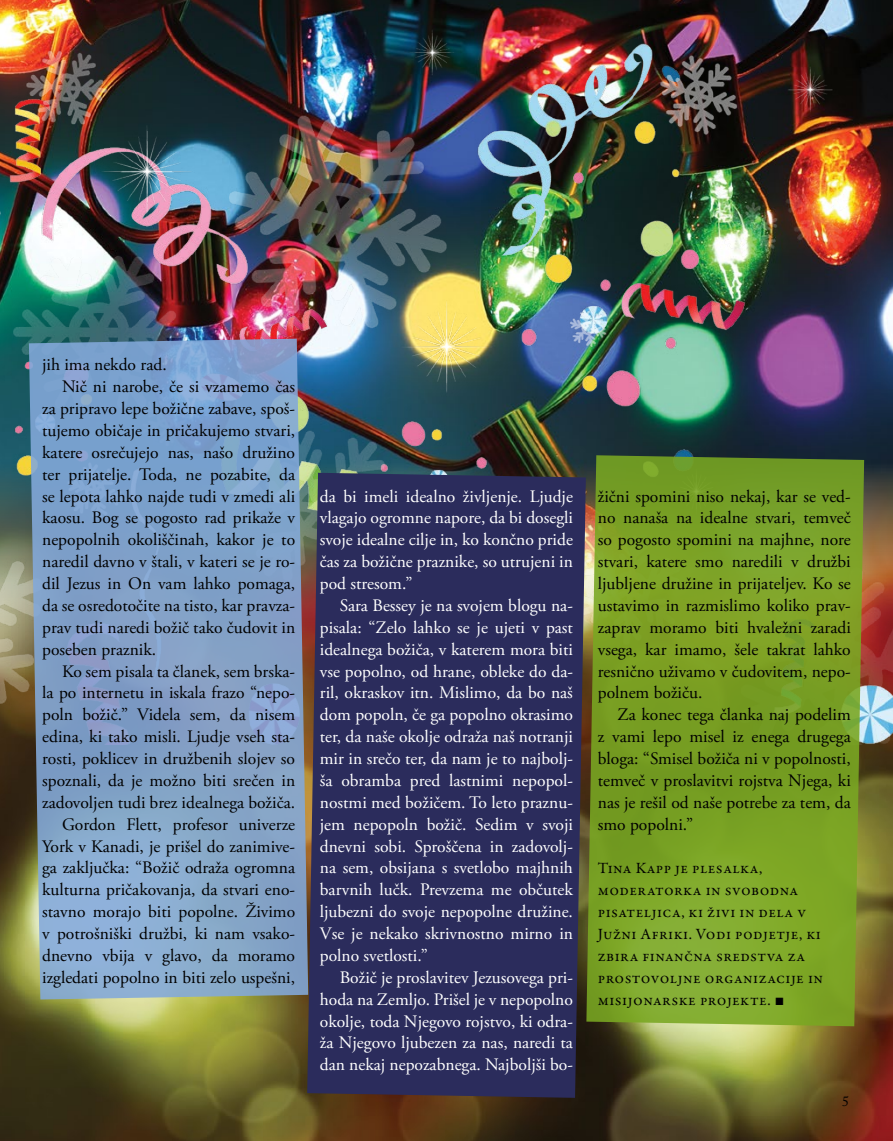
<style>
.page{position:relative;width:893px;height:1141px;background:#fff}
.page>*{position:absolute;margin:0;border:0;box-sizing:border-box;transform-origin:0 0}
.t1{font:17.5px/21.9px "Adobe Garamond Pro";color:#000;text-align:justify}
.t2{font:17.5px/21.9px "Adobe Garamond Pro";color:#fff;text-align:justify}
.t3{font:15.75px/21.9px "Garamond Premr Pro";letter-spacing:.03em;color:#000}
.t4{font:14px "Adobe Caslon Pro";color:#000}
.s1{font-family:"Arial"}
</style>
<div class="page">
<img style="left:0;top:745px;width:893px;height:396px">
<img style="left:0;top:0;width:893px;height:745px">
<svg style="left:29px;top:339px;width:279px;height:660px;background:#81a1c5"></svg>
<svg style="left:586px;top:455px;width:278px;height:571px;background:#7a9f27"></svg>
<div style="left:307px;top:473px;width:279px;height:625px;background:#2b2c5c"></div>
<p class="t1" style="left:42px;top:354px;width:126px">jih ima nekdo rad.</p>
<p class="t1" style="left:62px;top:376px;width:235px">Nič ni narobe, če si vzamemo čas</p>
<p class="t1" style="left:42px;top:398px;width:254px">za pripravo lepe božične zabave, spoš-</p>
<p class="t1" style="left:42px;top:420px;width:255px">tujemo običaje in pričakujemo stvari,</p>
<p class="t1" style="left:42px;top:442px;width:254px">katere osrečujejo nas, našo družino</p>
<p class="t1" style="left:42px;top:464px;width:255px">ter prijatelje. Toda, ne pozabite, da</p>
<p class="t1" style="left:42px;top:486px;width:254px">se lepota lahko najde tudi v zmedi ali</p>
<p class="t1" style="left:42px;top:508px;width:254px">kaosu. Bog se pogosto rad prikaže v</p>
<p class="t1" style="left:42px;top:529px;width:254px">nepopolnih okoliščinah, kakor je to</p>
<p class="t1" style="left:42px;top:551px;width:255px">naredil davno v štali, v kateri se je ro-</p>
<p class="t1" style="left:42px;top:573px;width:255px">dil Jezus in On vam lahko pomaga,</p>
<p class="t1" style="left:42px;top:595px;width:254px">da se osredotočite na tisto, kar pravza-</p>
<p class="t1" style="left:42px;top:617px;width:254px">prav tudi naredi božič tako čudovit in</p>
<p class="t1" style="left:42px;top:639px;width:116px">poseben praznik.</p>
<p class="t1" style="left:62px;top:661px;width:235px">Ko sem pisala ta članek, sem brska-</p>
<p class="t1" style="left:42px;top:683px;width:254px">la po internetu in iskala frazo “nepo-</p>
<p class="t1" style="left:42px;top:704px;width:254px">poln božič.” Videla sem, da nisem</p>
<p class="t1" style="left:42px;top:726px;width:255px">edina, ki tako misli. Ljudje vseh sta-</p>
<p class="t1" style="left:42px;top:748px;width:254px">rosti, poklicev in družbenih slojev so</p>
<p class="t1" style="left:42px;top:770px;width:255px">spoznali, da je možno biti srečen in</p>
<p class="t1" style="left:42px;top:792px;width:254px">zadovoljen tudi brez idealnega božiča.</p>
<p class="t1" style="left:62px;top:814px;width:235px">Gordon Flett, profesor univerze</p>
<p class="t1" style="left:42px;top:836px;width:254px">York v Kanadi, je prišel do zanimive-</p>
<p class="t1" style="left:42px;top:858px;width:255px">ga zaključka: “Božič odraža ogromna</p>
<p class="t1" style="left:42px;top:879px;width:254px">kulturna pričakovanja, da stvari eno-</p>
<p class="t1" style="left:42px;top:901px;width:255px">stavno morajo biti popolne. Živimo</p>
<p class="t1" style="left:42px;top:923px;width:255px">v potrošniški družbi, ki nam vsako-</p>
<p class="t1" style="left:42px;top:945px;width:254px">dnevno vbija v glavo, da moramo</p>
<p class="t1" style="left:42px;top:967px;width:254px">izgledati popolno in biti zelo uspešni,</p>
<p class="t2" style="left:320px;top:486px;width:255px">da bi imeli idealno življenje. Ljudje vlagajo ogromne napore, da bi dosegli svoje idealne cilje in, ko končno pride čas za božične praznike, so utrujeni in pod stresom.”</p>
<p class="t2" style="left:320px;top:595px;width:255px;text-indent:20px">Sara Bessey je na svojem blogu na&shy;pisala: “Zelo lahko se je ujeti v past idealnega božiča, v katerem mora biti vse popolno, od hrane, obleke do da&shy;ril, okraskov itn. Mislimo, da bo naš dom popoln, če ga popolno okrasimo ter, da naše okolje odraža naš notranji mir in srečo ter, da nam je to najbolj&shy;ša obramba pred lastnimi nepopol&shy;nostmi med božičem. To leto praznu&shy;jem nepopoln božič. Sedim v svoji dnevni sobi. Sproščena in zadovolj&shy;na sem, obsijana s svetlobo majhnih barvnih lučk. Prevzema me občutek ljubezni do svoje nepopolne družine.<br>Vse je nekako skrivnostno mirno in polno svetlosti.”</p>
<p class="t2" style="left:320px;top:967px;width:255px;text-indent:20px">Božič je proslavitev Jezusovega pri&shy;hoda na Zemljo. Prišel je v nepopolno okolje, toda Njegovo rojstvo, ki odra&shy;ža Njegovo ljubezen za nas, naredi ta dan nekaj nepozabnega. Najboljši bo-</p>
<p class="t1" style="left:598px;top:486px;width:255px">žični spomini niso nekaj, kar se ved&shy;no nanaša na idealne stvari, temveč so pogosto spomini na majhne, nore stvari, katere smo naredili v družbi ljubljene družine in prijateljev. Ko se ustavimo in razmislimo koliko prav&shy;zaprav moramo biti hvaležni zaradi vsega, kar imamo, šele takrat lahko resnično uživamo v čudovitem, nepo&shy;polnem božiču.</p>
<p class="t1" style="left:598px;top:704px;width:255px;text-indent:20px">Za konec tega članka naj podelim z vami lepo misel iz enega drugega bloga: “Smisel božiča ni v popolnosti, temveč v proslavitvi rojstva Njega, ki nas je rešil od naše potrebe za tem, da smo popolni.”</p>
<p class="t3" style="left:598px;top:858px;width:227px">Tina Kapp je plesalka, moderatorka in svobodna pisateljica, ki živi in dela v<br>Južni Afriki. Vodi podjetje, ki zbira finančna sredstva za prostovoljne organizacije in misijonarske projekte. <span class="s1">■</span></p>
<p class="t4" style="left:842px;top:1093px;width:8px">5</p>
</div>
